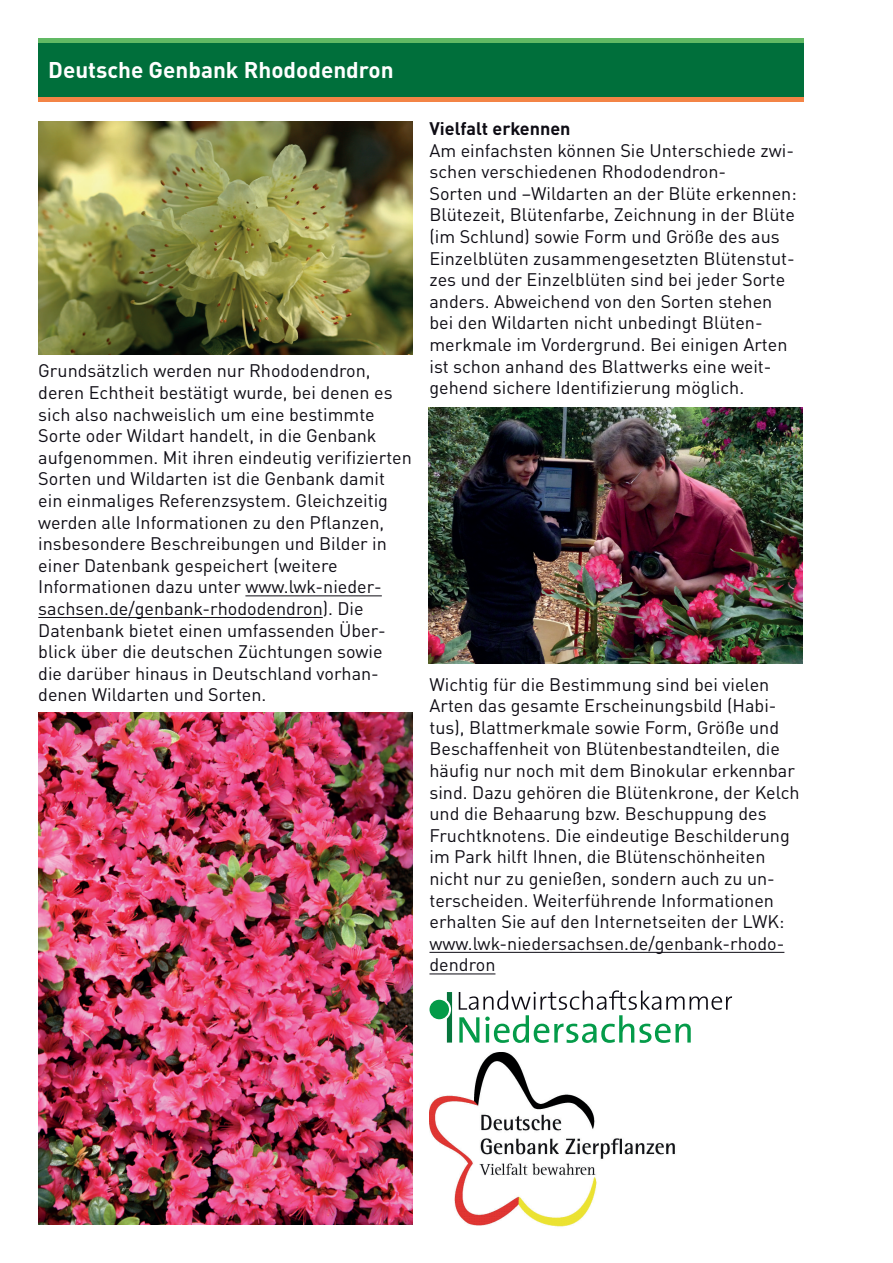
<style>
.page{position:relative;width:893px;height:1263px;background:#fff}
.page>*{position:absolute;margin:0;border:0;box-sizing:border-box;transform-origin:0 0}
.t1{font:700 22.5px "DINOT";color:#fff}
.t2{font:18px/21.6px "DINOT";color:#0e0c14}
.t3{font:700 18px "DINOT";color:#0e0c14}
</style>
<div class="page">
<svg style="left:459px;top:990px;width:273px;height:53px"></svg>
<svg style="left:447px;top:992px;width:5px;height:50px"></svg>
<div style="left:429px;top:1000px;width:20px;height:19px;background:#049b49;border-radius:50%"></div>
<img style="left:429px;top:1052px;width:246px;height:175px">
<div style="left:38px;top:38px;width:766px;height:6px;background:#61b964"></div>
<div style="left:38px;top:97px;width:766px;height:5px;background:#f38446"></div>
<div style="left:38px;top:44px;width:766px;height:53px;background:#006f3b"></div>
<hr style="left:245px;top:595px;width:137px;height:1px;background:#0e0c14">
<hr style="left:38px;top:617px;width:285px;height:1px;background:#0e0c14">
<hr style="left:429px;top:952px;width:355px;height:1px;background:#0e0c14">
<hr style="left:429px;top:973px;width:66px;height:1px;background:#0e0c14">
<img style="left:38px;top:121px;width:374px;height:233px">
<img style="left:38px;top:712px;width:374px;height:513px">
<img style="left:429px;top:407px;width:374px;height:256px">
<p class="t1" style="left:48px;top:56px;width:347px">Deutsche Genbank Rhododendron</p>
<p class="t2" style="left:38px;top:360px;width:375px">Grundsätzlich werden nur Rhododendron, deren Echtheit bestätigt wurde, bei denen es sich also nachweislich um eine bestimmte Sorte oder Wildart handelt, in die Genbank aufgenommen. Mit ihren eindeutig verifizierten Sorten und Wildarten ist die Genbank damit ein einmaliges Referenzsystem. Gleichzeitig werden alle Informationen zu den Pflanzen, insbesondere Beschreibungen und Bilder in einer Datenbank gespeichert (weitere Informationen dazu unter www.lwk-nieder&shy;sachsen.de/genbank-rhododendron). Die Datenbank bietet einen umfassenden Über&shy;blick über die deutschen Züchtungen sowie<br>die darüber hinaus in Deutschland vorhan&shy;denen Wildarten und Sorten.</p>
<p class="t3" style="left:429px;top:117px;width:143px">Vielfalt erkennen</p>
<p class="t2" style="left:429px;top:139px;width:369px">Am einfachsten können Sie Unterschiede zwi&shy;schen verschiedenen Rhododendron-<br>Sorten und –Wildarten an der Blüte erkennen:<br>Blütezeit, Blütenfarbe, Zeichnung in der Blüte (im Schlund) sowie Form und Größe des aus Einzelblüten zusammengesetzten Blütenstut&shy;zes und der Einzelblüten sind bei jeder Sorte anders. Abweichend von den Sorten stehen bei den Wildarten nicht unbedingt Blüten&shy;merkmale im Vordergrund. Bei einigen Arten ist schon anhand des Blattwerks eine weit&shy;gehend sichere Identifizierung möglich.</p>
<p class="t2" style="left:429px;top:673px;width:372px">Wichtig für die Bestimmung sind bei vielen Arten das gesamte Erscheinungsbild (Habi&shy;tus), Blattmerkmale sowie Form, Größe und Beschaffenheit von Blütenbestandteilen, die häufig nur noch mit dem Binokular erkennbar sind. Dazu gehören die Blütenkrone, der Kelch und die Behaarung bzw. Beschuppung des Fruchtknotens. Die eindeutige Beschilderung im Park hilft Ihnen, die Blütenschönheiten nicht nur zu genießen, sondern auch zu un&shy;terscheiden. Weiterführende Informationen erhalten Sie auf den Internetseiten der LWK: www.lwk-niedersachsen.de/genbank-rhodo&shy;dendron</p>
</div>
